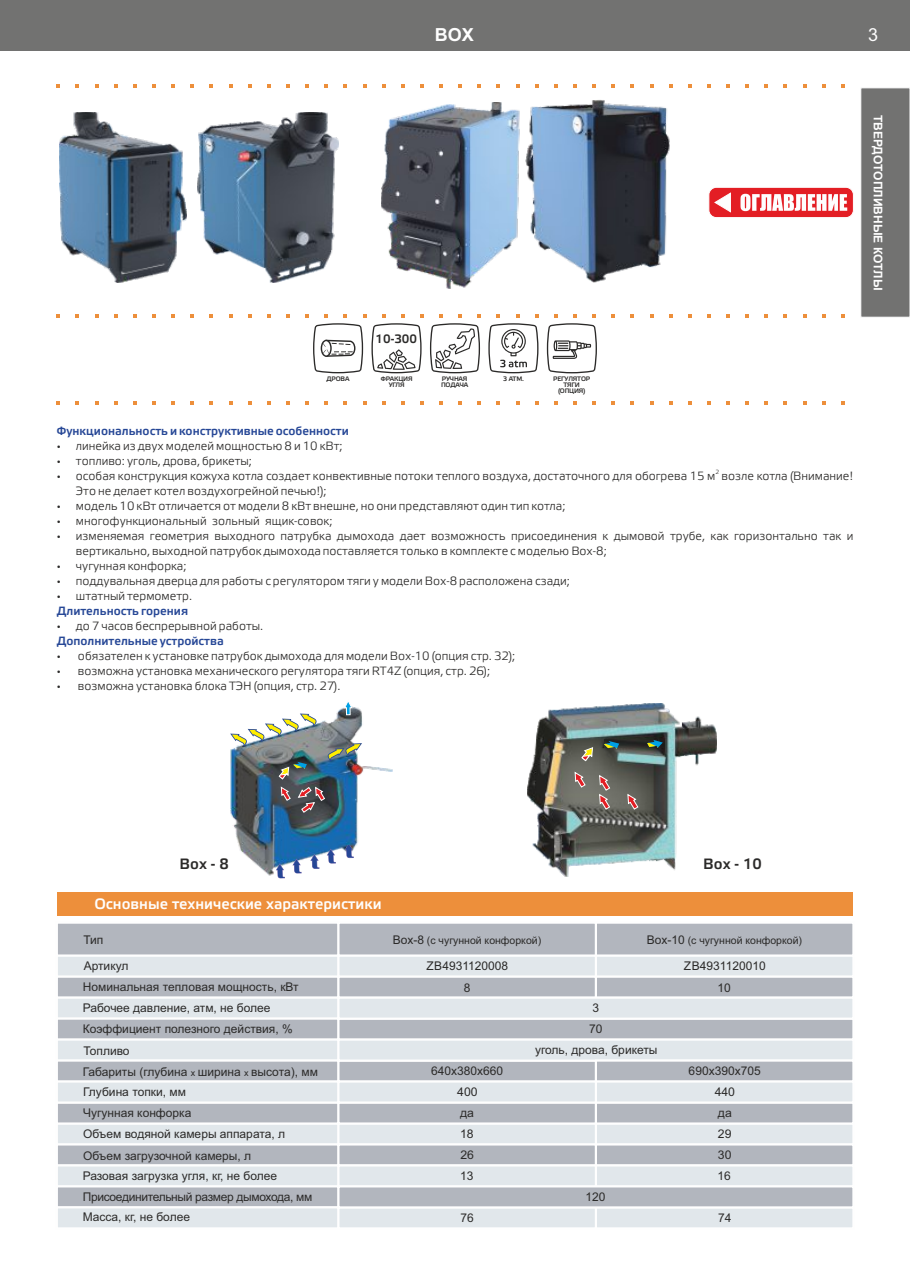
<style>
.page{position:relative;width:910px;height:1280px;background:#fff}
.page>*{position:absolute;margin:0;border:0;box-sizing:border-box;transform-origin:0 0}
.t1{font:700 18px "Arial";color:#fefefe}
.t2{font:18px "Arial";color:#fefefe}
.t3{font:15px "Elektra Medium Pro";color:#fefefe}
.t4{font:700 15px "Elektra Light Pro";color:#2b2a29}
.t5{font:12.15px "Elektra Medium Pro";color:#2b2a29}
.t6{font:12px/15px "Elektra Light Pro";color:#2b2a29}
.t7{font:12px/21px "Arial";color:#2b2a29}
.t8{font:12px "Elektra Medium Pro";color:#264796}
.t9{font:700 12px "Arial";color:#fefefe}
.t10{font:10.5px "Arial";color:#2b2a29}
.t11{font:6.45px/6.4px "Elektra Medium Pro";letter-spacing:-.025em;color:#2b2a29;text-align:center}
.t12{font:6px "Elektra Light Pro";color:#2b2a29}
.s1{font-size:9px}
.s2{font-size:12px}
</style>
<div class="page">
<div style="left:0;top:0;width:910px;height:50px;background:#727271"></div>
<svg style="left:313px;top:323px;width:50px;height:50px"></svg>
<svg style="left:371px;top:323px;width:51px;height:50px"></svg>
<svg style="left:430px;top:323px;width:50px;height:50px"></svg>
<svg style="left:488px;top:323px;width:50px;height:50px"></svg>
<svg style="left:547px;top:323px;width:50px;height:50px"></svg>
<svg style="left:152px;top:85px;width:4px;height:3px"></svg>
<svg style="left:286px;top:85px;width:4px;height:3px"></svg>
<svg style="left:305px;top:85px;width:4px;height:3px"></svg>
<svg style="left:439px;top:85px;width:4px;height:3px"></svg>
<svg style="left:573px;top:85px;width:4px;height:3px"></svg>
<svg style="left:592px;top:85px;width:4px;height:3px"></svg>
<svg style="left:726px;top:85px;width:4px;height:3px"></svg>
<svg style="left:152px;top:314px;width:4px;height:3px"></svg>
<svg style="left:286px;top:314px;width:4px;height:3px"></svg>
<svg style="left:305px;top:314px;width:4px;height:3px"></svg>
<svg style="left:439px;top:314px;width:4px;height:3px"></svg>
<svg style="left:573px;top:314px;width:4px;height:3px"></svg>
<svg style="left:592px;top:314px;width:4px;height:3px"></svg>
<svg style="left:726px;top:314px;width:4px;height:3px"></svg>
<svg style="left:152px;top:401px;width:4px;height:3px"></svg>
<svg style="left:286px;top:401px;width:4px;height:3px"></svg>
<svg style="left:305px;top:401px;width:4px;height:3px"></svg>
<svg style="left:439px;top:401px;width:4px;height:3px"></svg>
<svg style="left:573px;top:401px;width:4px;height:3px"></svg>
<svg style="left:592px;top:401px;width:4px;height:3px"></svg>
<svg style="left:726px;top:401px;width:4px;height:3px"></svg>
<img style="left:381px;top:102px;width:139px;height:187px">
<img style="left:197px;top:113px;width:141px;height:169px">
<img style="left:59px;top:113px;width:128px;height:169px">
<img style="left:526px;top:100px;width:144px;height:183px">
<img style="left:230px;top:706px;width:163px;height:170px">
<svg style="left:310px;top:854px;width:9px;height:15px"></svg>
<svg style="left:327px;top:849px;width:9px;height:14px"></svg>
<svg style="left:292px;top:858px;width:10px;height:15px"></svg>
<svg style="left:276px;top:863px;width:9px;height:15px"></svg>
<svg style="left:328px;top:743px;width:34px;height:18px"></svg>
<svg style="left:281px;top:787px;width:10px;height:14px"></svg>
<svg style="left:279px;top:762px;width:28px;height:17px"></svg>
<svg style="left:344px;top:702px;width:8px;height:13px"></svg>
<svg style="left:298px;top:787px;width:27px;height:26px"></svg>
<svg style="left:230px;top:713px;width:87px;height:34px"></svg>
<svg style="left:345px;top:845px;width:9px;height:13px"></svg>
<img style="left:528px;top:703px;width:189px;height:174px">
<svg style="left:575px;top:772px;width:10px;height:15px"></svg>
<svg style="left:582px;top:747px;width:11px;height:14px"></svg>
<svg style="left:604px;top:741px;width:15px;height:8px"></svg>
<svg style="left:628px;top:794px;width:10px;height:15px"></svg>
<svg style="left:599px;top:775px;width:11px;height:34px"></svg>
<svg style="left:647px;top:740px;width:16px;height:8px"></svg>
<div style="left:58px;top:892px;width:795px;height:23px;background:#ed8f3b"></div>
<div style="left:861px;top:88px;width:49px;height:229px;background:#727271"></div>
<div style="left:56px;top:1122px;width:284px;height:23px;background:#e1e7eb;border:2px solid #fefefe"></div>
<div style="left:56px;top:1143px;width:284px;height:23px;background:#b2b6be;border:2px solid #fefefe"></div>
<div style="left:56px;top:1164px;width:284px;height:23px;background:#e1e7eb;border:2px solid #fefefe"></div>
<div style="left:56px;top:1185px;width:284px;height:23px;background:#b2b6be;border:2px solid #fefefe"></div>
<div style="left:56px;top:1206px;width:284px;height:23px;background:#e1e7eb;border:2px solid #fefefe"></div>
<div style="left:56px;top:921px;width:284px;height:36px;background:#b2b6be;border:2px solid #fefefe"></div>
<div style="left:56px;top:955px;width:284px;height:23px;background:#e1e7eb;border:2px solid #fefefe"></div>
<div style="left:56px;top:976px;width:284px;height:23px;background:#b2b6be;border:2px solid #fefefe"></div>
<div style="left:56px;top:996px;width:284px;height:24px;background:#e1e7eb;border:2px solid #fefefe"></div>
<div style="left:56px;top:1017px;width:284px;height:24px;background:#b2b6be;border:2px solid #fefefe"></div>
<div style="left:56px;top:1038px;width:284px;height:24px;background:#e1e7eb;border:2px solid #fefefe"></div>
<div style="left:56px;top:1059px;width:284px;height:23px;background:#b2b6be;border:2px solid #fefefe"></div>
<div style="left:56px;top:1101px;width:284px;height:23px;background:#b2b6be;border:2px solid #fefefe"></div>
<div style="left:56px;top:1080px;width:284px;height:23px;background:#e1e7eb;border:2px solid #fefefe"></div>
<svg style="left:336px;top:921px;width:517px;height:308px"></svg>
<div style="left:709px;top:187px;width:145px;height:31px;background:#e31e24;border:1px solid #fefefe;border-radius:8px"></div>
<svg style="left:740px;top:194px;width:107px;height:17px"></svg>
<svg style="left:715px;top:193px;width:16px;height:19px"></svg>
<h1 class="t1" style="left:435px;top:28px;width:41px">BOX</h1>
<h1 class="t2" style="left:868px;top:28px;width:12px">3</h1>
<p class="t11" style="left:327px;top:376px;width:24px">ДРОВА</p>
<p class="t8" style="left:57px;top:426px;width:293px">Функциональность и конструктивные особенности</p>
<p class="t6" style="left:76px;top:439px;width:268px">линейка из двух моделей мощностью 8 и 10 кВт; топливо: уголь, дрова, брикеты;</p>
<p class="t5" style="left:375px;top:334px;width:43px">10-300</p>
<p class="t11" style="left:381px;top:376px;width:33px">ФРАКЦИЯ<br>УГЛЯ</p>
<p class="t11" style="left:441px;top:376px;width:29px;text-align:left">РУЧНАЯ<br>ПОДАЧА</p>
<p class="t11" style="left:503px;top:376px;width:22px">3 АТМ.</p>
<p class="t11" style="left:553px;top:376px;width:39px">РЕГУЛЯТОР<br>ТЯГИ (ОПЦИЯ)</p>
<p class="t12" style="left:715px;top:470px;width:5px">2</p>
<p class="t6" style="left:76px;top:469px;width:779px">особая конструкция кожуха котла создает конвективные потоки теплого воздуха, достаточного для обогрева 15 м возле котла (Внимание!<br>Это не делает котел воздухогрейной печью!);<br>модель 10 кВт отличается от модели 8 кВт внешне, но они представляют один тип котла;<br>многофункциональный зольный ящик-совок;<br>изменяемая геометрия выходного патрубка дымохода дает возможность присоединения к дымовой трубе, как горизонтально так и вертикально, выходной патрубок дымохода поставляется только в комплекте с моделью Box-8;<br>чугунная конфорка;<br>поддувальная дверца для работы с регулятором тяги у модели Box-8 расположена сзади;<br>штатный термометр.</p>
<p class="t8" style="left:57px;top:606px;width:133px">Длительность горения</p>
<p class="t6" style="left:76px;top:619px;width:189px">до 7 часов беспрерывной работы.</p>
<p class="t8" style="left:57px;top:636px;width:168px">Дополнительные устройства</p>
<p class="t6" style="left:78px;top:649px;width:439px">обязателен к установке патрубок дымохода для модели Box-10 (опция стр. 32); возможна установка механического регулятора тяги RT4Z (опция, стр. 26); возможна установка блока ТЭН (опция, стр. 27).</p>
<p class="t9" style="left:882px;top:115px;width:177px;rotate:90deg">ТВЕРДОТОПЛИВНЫЕ КОТЛЫ</p>
<p class="t4" style="left:180px;top:858px;width:51px">Box - 8</p>
<p class="t4" style="left:703px;top:858px;width:60px">Box - 10</p>
<p class="t3" style="left:94px;top:898px;width:289px">Основные технические характеристики</p>
<p class="t7" style="left:83px;top:930px;width:22px">Тип</p>
<p class="t7" style="left:84px;top:956px;width:46px">Артикул</p>
<p class="t7" style="left:83px;top:977px;width:217px">Номинальная тепловая мощность, кВт</p>
<p class="t7" style="left:83px;top:998px;width:211px">Рабочее давление, атм, не более<br>Коэффициент полезного действия, %</p>
<p class="t7" style="left:83px;top:1041px;width:237px">Топливо<br>Габариты (глубина <span class="s1">х</span> ширина <span class="s1">х</span> высота), мм</p>
<p class="t7" style="left:83px;top:1083px;width:104px">Глубина топки, мм</p>
<p class="t7" style="left:83px;top:1104px;width:110px">Чугунная конфорка</p>
<p class="t7" style="left:83px;top:1125px;width:203px">Объем водяной камеры аппарата, л</p>
<p class="t7" style="left:83px;top:1146px;width:231px">Объем загрузочной камеры, л<br>Разовая загрузка угля, кг, не более<br>Присоединительный размер дымохода, мм</p>
<p class="t7" style="left:83px;top:1208px;width:109px">Масса, кг, не более</p>
<p class="t10" style="left:393px;top:937px;width:150px"><span class="s2">Box-8</span> (с чугунной конфоркой)</p>
<p class="t7" style="left:464px;top:978px;width:8px">8</p>
<p class="t7" style="left:535px;top:999px;width:124px;text-align:center">3<br>70<br>уголь, дрова, брикеты</p>
<p class="t10" style="left:647px;top:937px;width:157px"><span class="s2">Box-10</span> (с чугунной конфоркой)</p>
<p class="t7" style="left:718px;top:978px;width:15px">10</p>
<p class="t7" style="left:426px;top:957px;width:83px">ZB4931120008</p>
<p class="t7" style="left:684px;top:957px;width:83px">ZB4931120010</p>
<p class="t7" style="left:431px;top:1062px;width:74px">640х380х660</p>
<p class="t7" style="left:689px;top:1062px;width:74px">690х390х705</p>
<p class="t7" style="left:457px;top:1083px;width:22px">400</p>
<p class="t7" style="left:715px;top:1083px;width:22px">440</p>
<p class="t7" style="left:460px;top:1104px;width:15px">да</p>
<p class="t7" style="left:718px;top:1104px;width:15px">да</p>
<p class="t7" style="left:460px;top:1124px;width:16px;text-align:justify">18<br>26<br>13</p>
<p class="t7" style="left:460px;top:1208px;width:15px">76</p>
<p class="t7" style="left:586px;top:1187px;width:22px">120</p>
<p class="t7" style="left:718px;top:1124px;width:15px;text-align:justify">29<br>30<br>16</p>
<p class="t7" style="left:718px;top:1208px;width:15px">74</p>
</div>
